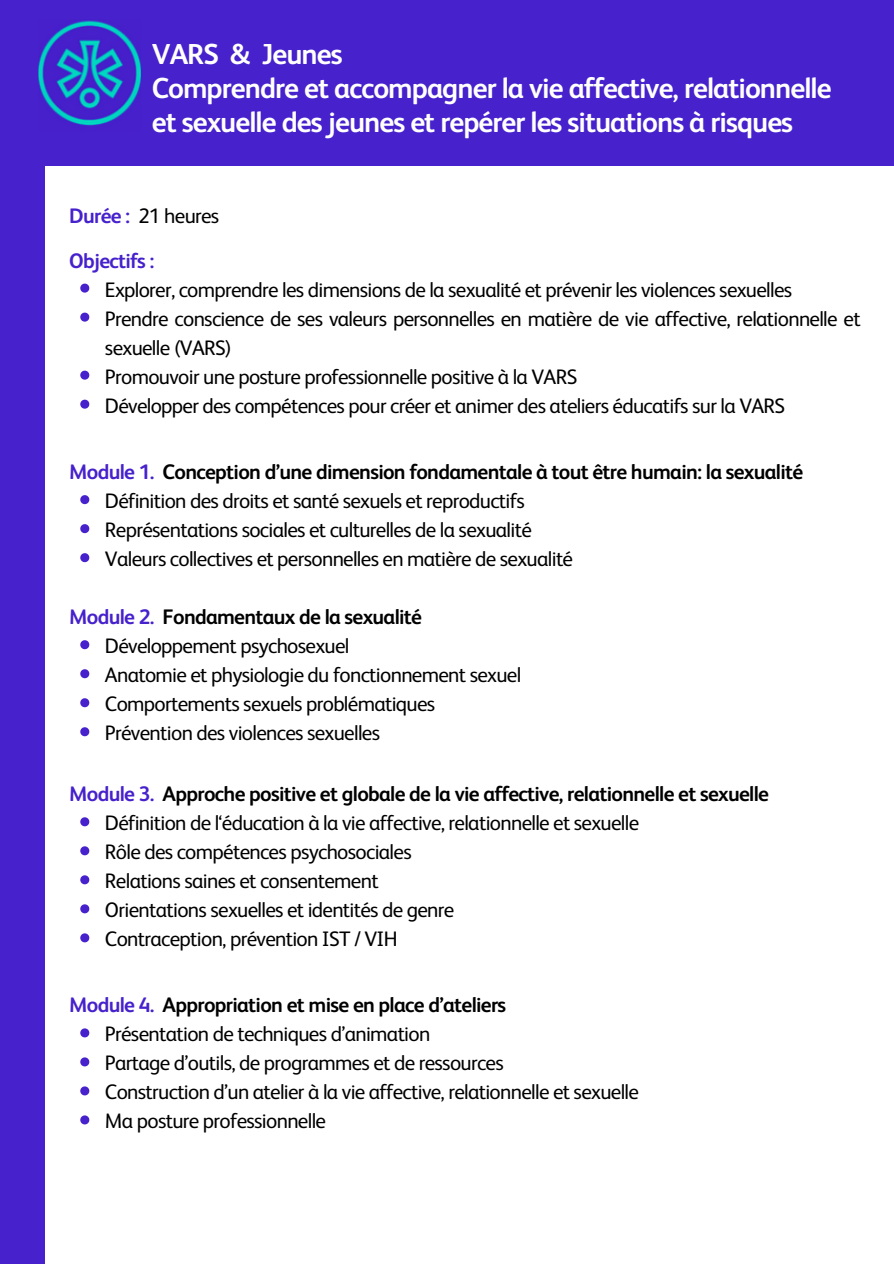
<style>
.page{position:relative;width:894px;height:1264px;background:#fff}
.page>*{position:absolute;margin:0;border:0;box-sizing:border-box;transform-origin:0 0}
.t1{font:700 28.95px/33.8px "FS Albert Arabic";letter-spacing:-.035em;color:#fff}
.t2{font:21px/29px "FS Albert Arabic";letter-spacing:-.035em;color:#000001}
.t3{font:700 21px "FS Albert Arabic";letter-spacing:-.035em;color:#000}
.t4{font:21px "FS Albert Arabic";letter-spacing:-.035em;color:#000}
.t5{font:700 21px "FS Albert Arabic";letter-spacing:-.035em;color:#4621cc}
.s1{font-weight:700;color:#4621cc}
.s2{color:#4621cc}
.s3{color:#000}
</style>
<div class="page">
<div style="left:0;top:0;width:893px;height:165px;background:#4621cc"></div>
<img style="left:39px;top:20px;width:101px;height:106px">
<div style="left:0;top:131px;width:45px;height:1132px;background:#4621cc"></div>
<svg style="left:80px;top:495px;width:9px;height:9px"></svg>
<svg style="left:80px;top:524px;width:9px;height:9px"></svg>
<svg style="left:80px;top:553px;width:9px;height:9px"></svg>
<svg style="left:80px;top:640px;width:9px;height:9px"></svg>
<svg style="left:80px;top:669px;width:9px;height:9px"></svg>
<svg style="left:80px;top:698px;width:9px;height:9px"></svg>
<svg style="left:80px;top:727px;width:9px;height:9px"></svg>
<svg style="left:80px;top:817px;width:9px;height:9px"></svg>
<svg style="left:80px;top:846px;width:9px;height:9px"></svg>
<svg style="left:80px;top:875px;width:9px;height:9px"></svg>
<svg style="left:80px;top:904px;width:9px;height:9px"></svg>
<svg style="left:80px;top:933px;width:9px;height:9px"></svg>
<svg style="left:80px;top:1028px;width:9px;height:9px"></svg>
<svg style="left:80px;top:1057px;width:9px;height:9px"></svg>
<svg style="left:80px;top:1086px;width:9px;height:9px"></svg>
<svg style="left:80px;top:1115px;width:9px;height:9px"></svg>
<svg style="left:80px;top:283px;width:9px;height:9px"></svg>
<svg style="left:80px;top:312px;width:9px;height:9px"></svg>
<svg style="left:80px;top:370px;width:9px;height:9px"></svg>
<svg style="left:80px;top:399px;width:9px;height:9px"></svg>
<p class="t1" style="left:152px;top:37px;width:192px">VARS &amp; Jeunes</p>
<p class="t1" style="left:152px;top:71px;width:681px">Comprendre et accompagner la vie affective, relationnelle et sexuelle des jeunes et repérer les situations à risques</p>
<p class="t2" style="left:69px;top:201px;width:151px"><span class="s1">Durée :</span> 21 heures</p>
<p class="t5" style="left:69px;top:248px;width:87px">Objectifs :</p>
<p class="t2" style="left:105px;top:275px;width:688px">Explorer, comprendre les dimensions de la sexualité et prévenir les violences sexuelles</p>
<h2 class="t2" style="left:105px;top:304px;width:757px">Prendre conscience de ses valeurs personnelles en matière de vie affective, relationnelle et sexuelle (VARS)</h2>
<p class="t2" style="left:105px;top:362px;width:473px">Promouvoir une posture professionnelle positive à la VARS</p>
<p class="t2" style="left:105px;top:391px;width:681px">Développer des compétences pour créer et animer des ateliers éducatifs sur la VARS</p>
<h1 class="t3" style="left:69px;top:459px;width:735px"><span class="s2">Module 1.</span> Conception d’une dimension fondamentale à tout être humain: la sexualité</h1>
<h1 class="t2" style="left:105px;top:486px;width:421px"><span class="s3">Définition d</span>es droits et santé sexuels et reproductifs</h1>
<p class="t4" style="left:105px;top:517px;width:428px">Représentations sociales et culturelles de la sexualité</p>
<h2 class="t2" style="left:105px;top:544px;width:469px">Valeurs collectives et personnelles en matière de sexualité</h2>
<p class="t3" style="left:69px;top:604px;width:354px"><span class="s2">Module 2.</span> Fondamentaux de la sexualité</p>
<p class="t4" style="left:105px;top:633px;width:246px">Développement psychosexuel</p>
<p class="t2" style="left:105px;top:660px;width:417px">Anatomie et physiologie du fonctionnement sexuel</p>
<p class="t2" style="left:105px;top:689px;width:332px">Comportements sexuels problématiques</p>
<h2 class="t2" style="left:105px;top:718px;width:276px">Prévention des violences sexuelles</h2>
<p class="t3" style="left:69px;top:781px;width:701px"><span class="s2">Module 3.</span> Approche positive et globale de la vie affective, relationnelle et sexuelle</p>
<p class="t2" style="left:105px;top:808px;width:535px">Définition de l‘éducation à la vie affective, relationnelle et sexuelle</p>
<p class="t2" style="left:105px;top:837px;width:308px">Rôle des compétences psychosociales</p>
<h2 class="t2" style="left:105px;top:866px;width:275px">Relations saines et consentement</h2>
<p class="t2" style="left:105px;top:895px;width:351px">Orientations sexuelles et identités de genre</p>
<p class="t2" style="left:105px;top:924px;width:294px">Contraception, prévention IST / VIH</p>
<p class="t3" style="left:69px;top:992px;width:438px"><span class="s2">Module 4.</span> Appropriation et mise en place d’ateliers</p>
<p class="t2" style="left:105px;top:1019px;width:327px">Présentation de techniques d’animation</p>
<h2 class="t2" style="left:105px;top:1048px;width:400px">Partage d’outils, de programmes et de ressources</h2>
<p class="t2" style="left:105px;top:1077px;width:535px">Construction d’un atelier à la vie affective, relationnelle et sexuelle</p>
<p class="t2" style="left:105px;top:1106px;width:222px">Ma posture professionnelle</p>
</div>
